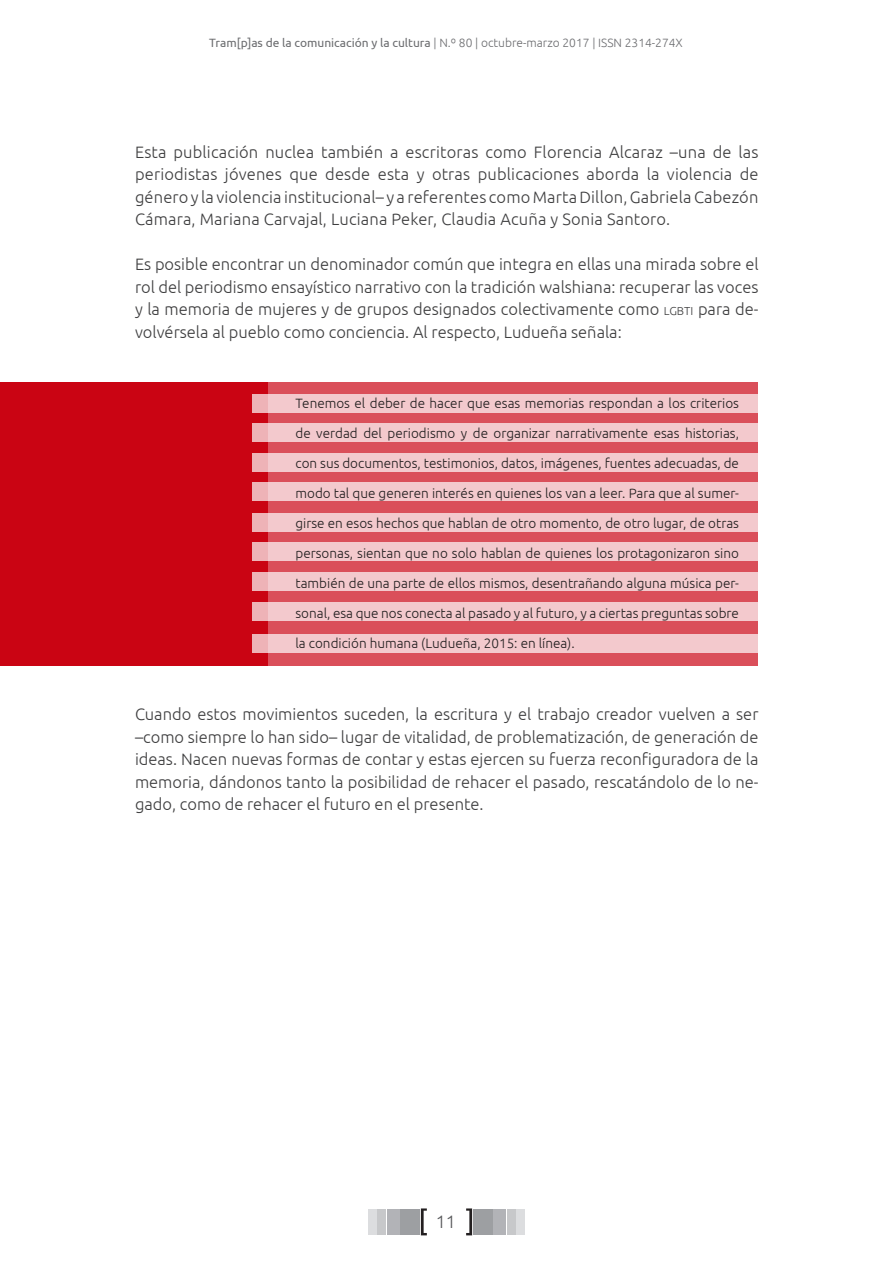
<style>
.page{position:relative;width:893px;height:1263px;background:#fff}
.page>*{position:absolute;margin:0;border:0;box-sizing:border-box;transform-origin:0 0}
.t1{font:300 18px "Ubuntu";color:#57585a}
.txt_principal{font:300 16.5px/22.5px "Ubuntu";color:#3e3e3f;text-align:justify}
.cita_a_bando{font:300 13.5px "Ubuntu";color:#231f20}
.t2{font:300 12px "Ubuntu";color:#6c6d70}
.s1{font-weight:400}
.s2{font-size:11.55px}
</style>
<div class="page">
<div style="left:369px;top:1209px;width:8px;height:25px;background:#dcdddf"></div>
<div style="left:516px;top:1209px;width:8px;height:25px;background:#dcdddf"></div>
<div style="left:378px;top:1209px;width:8px;height:25px;background:#c7c8ca"></div>
<div style="left:507px;top:1209px;width:8px;height:25px;background:#c7c8ca"></div>
<div style="left:387px;top:1209px;width:13px;height:25px;background:#b2b3b7"></div>
<div style="left:493px;top:1209px;width:13px;height:25px;background:#b2b3b7"></div>
<div style="left:400px;top:1209px;width:20px;height:25px;background:#9d9fa2"></div>
<div style="left:473px;top:1209px;width:20px;height:25px;background:#9d9fa2"></div>
<svg style="left:421px;top:1208px;width:6px;height:27px"></svg>
<svg style="left:466px;top:1208px;width:6px;height:27px"></svg>
<div style="left:0;top:382px;width:267px;height:284px;background:#ca0413"></div>
<div style="left:267px;top:383px;width:491px;height:283px;background:#da4f5a"></div>
<div style="left:252px;top:394px;width:506px;height:18px;background:#f3c9cd"></div>
<div style="left:252px;top:634px;width:506px;height:18px;background:#f3c9cd"></div>
<div style="left:252px;top:513px;width:506px;height:19px;background:#f3c9cd"></div>
<div style="left:252px;top:423px;width:506px;height:19px;background:#f3c9cd"></div>
<div style="left:252px;top:542px;width:506px;height:19px;background:#f3c9cd"></div>
<div style="left:252px;top:453px;width:506px;height:18px;background:#f3c9cd"></div>
<div style="left:252px;top:572px;width:506px;height:19px;background:#f3c9cd"></div>
<div style="left:252px;top:482px;width:506px;height:19px;background:#f3c9cd"></div>
<div style="left:252px;top:602px;width:506px;height:18px;background:#f3c9cd"></div>
<p class="t2" style="left:209px;top:36px;width:475px"><span class="s1">Tram[p]as de la comunicación y la cultura</span> | N.º 80 | octubre-marzo 2017 | ISSN 2314-274X</p>
<p class="txt_principal" style="left:135px;top:140px;width:625px">Esta publicación nuclea también a escritoras como Florencia Alcaraz –una de las periodistas jóvenes que desde esta y otras publicaciones aborda la violencia de género y la violencia institucional– y a referentes como Marta Dillon, Gabriela Cabezón Cámara, Mariana Carvajal, Luciana Peker, Claudia Acuña y Sonia Santoro.</p>
<p class="txt_principal" style="left:135px;top:252px;width:625px">Es posible encontrar un denominador común que integra en ellas una mirada sobre el rol del periodismo ensayístico narrativo con la tradición walshiana: recuperar las voces y la memoria de mujeres y de grupos designados colectivamente como <span class="s2">lgbti</span> para de&shy;volvérsela al pueblo como conciencia. Al respecto, Ludueña señala:</p>
<p class="cita_a_bando" style="left:296px;top:395px;width:445px">Tenemos el deber de hacer que esas memorias respondan a los criterios</p>
<p class="cita_a_bando" style="left:296px;top:425px;width:445px">de verdad del periodismo y de organizar narrativamente esas historias,</p>
<p class="cita_a_bando" style="left:296px;top:455px;width:445px">con sus documentos, testimonios, datos, imágenes, fuentes adecuadas, de</p>
<p class="cita_a_bando" style="left:296px;top:485px;width:445px">modo tal que generen interés en quienes los van a leer. Para que al sumer-</p>
<p class="cita_a_bando" style="left:296px;top:515px;width:445px">girse en esos hechos que hablan de otro momento, de otro lugar, de otras</p>
<p class="cita_a_bando" style="left:296px;top:545px;width:445px">personas, sientan que no solo hablan de quienes los protagonizaron sino</p>
<p class="cita_a_bando" style="left:296px;top:575px;width:445px">también de una parte de ellos mismos, desentrañando alguna música per-</p>
<p class="cita_a_bando" style="left:296px;top:605px;width:445px">sonal, esa que nos conecta al pasado y al futuro, y a ciertas preguntas sobre</p>
<p class="cita_a_bando" style="left:296px;top:635px;width:281px">la condición humana (Ludueña, 2015: en línea).</p>
<p class="txt_principal" style="left:135px;top:702px;width:625px">Cuando estos movimientos suceden, la escritura y el trabajo creador vuelven a ser –como siempre lo han sido– lugar de vitalidad, de problematización, de generación de ideas. Nacen nuevas formas de contar y estas ejercen su fuerza reconfiguradora de la memoria, dándonos tanto la posibilidad de rehacer el pasado, rescatándolo de lo ne&shy;gado, como de rehacer el futuro en el presente.</p>
<p class="t1" style="left:436px;top:1211px;width:22px">11</p>
</div>
